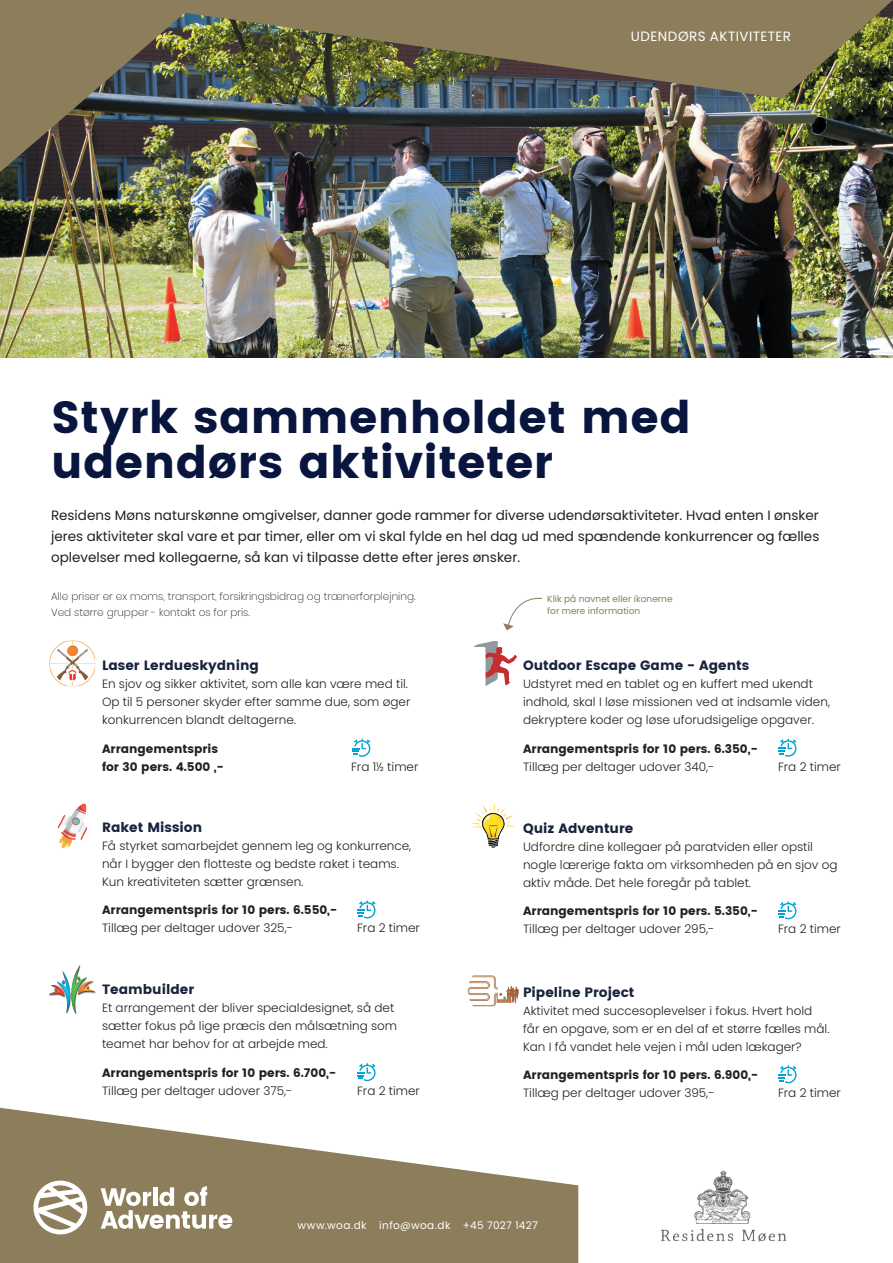
<style>
.page{position:relative;width:893px;height:1263px;background:#fff}
.page>*{position:absolute;margin:0;border:0;box-sizing:border-box;transform-origin:0 0}
.t1{font:45px/45px "Poppins";letter-spacing:.01em;color:#08163f}
.t2{font:13.5px/21px "Poppins";color:#231f20;text-align:justify}
.t3{font:13.5px "Poppins";color:#18243c}
.t4{font:13.5px "Poppins";letter-spacing:.03em;color:#fff}
.t5{font:300 12px/18px "Poppins";color:#1f2122}
.t6{font:12px/18px "Poppins";color:#1f2122}
.t7{font:200 10.5px/16.5px "Poppins";color:#231f20}
.t8{font:10.5px "Poppins";letter-spacing:.035em;color:#fff}
.t9{font:9px/12px "Poppins";color:#8c7d5b}
</style>
<div class="page">
<svg style="left:0;top:1108px;width:578px;height:155px;fill:#8c7d5b"></svg>
<img style="left:0;top:172px;width:893px;height:185px">
<svg style="left:503px;top:597px;width:40px;height:33px"></svg>
<img style="left:49px;top:640px;width:46px;height:46px">
<svg style="left:352px;top:739px;width:18px;height:18px"></svg>
<img style="left:47px;top:963px;width:51px;height:51px;border-radius:26px">
<svg style="left:358px;top:1063px;width:18px;height:18px"></svg>
<svg style="left:779px;top:739px;width:17px;height:18px"></svg>
<img style="left:474px;top:641px;width:43px;height:45px">
<img style="left:468px;top:975px;width:51px;height:31px">
<svg style="left:779px;top:1065px;width:17px;height:18px"></svg>
<img style="left:58px;top:804px;width:29px;height:44px">
<svg style="left:358px;top:901px;width:18px;height:17px"></svg>
<svg style="left:779px;top:901px;width:17px;height:18px"></svg>
<img style="left:472px;top:804px;width:43px;height:44px">
<svg style="left:101px;top:1186px;width:131px;height:43px"></svg>
<svg style="left:33px;top:1180px;width:54px;height:54px"></svg>
<img style="left:661px;top:1171px;width:126px;height:71px">
<img style="left:0;top:0;width:893px;height:172px">
<p class="t4" style="left:631px;top:29px;width:162px">UDENDØRS AKTIVITETER</p>
<h1 class="t1" style="left:51px;top:395px;width:641px">Styrk sammenholdet med udendørs aktiviteter</h1>
<p class="t2" style="left:51px;top:505px;width:770px">Residens Møns naturskønne omgivelser, danner gode rammer for diverse udendørsaktiviteter. Hvad enten I ønsker jeres aktiviteter skal vare et par timer, eller om vi skal fylde en hel dag ud med spændende konkurrencer og fælles oplevelser med kollegaerne, så kan vi tilpasse dette efter jeres ønsker.</p>
<p class="t7" style="left:51px;top:588px;width:366px">Alle priser er ex moms, transport, forsikringsbidrag og trænerforplejning.<br>Ved større grupper - kontakt os for pris.</p>
<p class="t9" style="left:547px;top:592px;width:127px">Klik på navnet eller ikonerne for mere information</p>
<p class="t3" style="left:102px;top:657px;width:158px">Laser Lerdueskydning</p>
<p class="t5" style="left:102px;top:675px;width:310px">En sjov og sikker aktivitet, som alle kan være med til.<br>Op til 5 personer skyder efter samme due, som øger konkurrencen blandt deltagerne.</p>
<p class="t6" style="left:102px;top:739px;width:123px">Arrangementspris for 30 pers. 4.500 ,-</p>
<p class="t5" style="left:351px;top:757px;width:69px">Fra 1½ timer</p>
<p class="t3" style="left:102px;top:819px;width:102px">Raket Mission</p>
<p class="t5" style="left:102px;top:836px;width:311px">Få styrket samarbejdet gennem leg og konkurrence, når I bygger den flotteste og bedste raket i teams.<br>Kun kreativiteten sætter grænsen.</p>
<p class="t6" style="left:102px;top:901px;width:237px">Arrangementspris for 10 pers. 6.550,-</p>
<p class="t5" style="left:102px;top:919px;width:192px">Tillæg per deltager udover 325,-</p>
<p class="t5" style="left:357px;top:919px;width:64px">Fra 2 timer</p>
<p class="t3" style="left:102px;top:982px;width:94px">Teambuilder</p>
<p class="t5" style="left:102px;top:999px;width:297px">Et arrangement der bliver specialdesignet, så det sætter fokus på lige præcis den målsætning som teamet har behov for at arbejde med.</p>
<p class="t6" style="left:102px;top:1064px;width:236px">Arrangementspris for 10 pers. 6.700,-</p>
<p class="t5" style="left:102px;top:1082px;width:192px">Tillæg per deltager udover 375,-</p>
<p class="t5" style="left:357px;top:1082px;width:64px">Fra 2 timer</p>
<p class="t3" style="left:523px;top:657px;width:228px">Outdoor Escape Game - Agents</p>
<p class="t5" style="left:523px;top:675px;width:309px">Udstyret med en tablet og en kuffert med ukendt indhold, skal I løse missionen ved at indsamle viden, dekryptere koder og løse uforudsigelige opgaver.</p>
<p class="t6" style="left:523px;top:739px;width:236px">Arrangementspris for 10 pers. 6.350,-</p>
<p class="t5" style="left:523px;top:757px;width:193px">Tillæg per deltager udover 340,-</p>
<p class="t5" style="left:778px;top:757px;width:64px">Fra 2 timer</p>
<p class="t3" style="left:523px;top:820px;width:112px">Quiz Adventure</p>
<p class="t5" style="left:523px;top:837px;width:316px">Udfordre dine kollegaer på paratviden eller opstil nogle lærerige fakta om virksomheden på en sjov og aktiv måde. Det hele foregår på tablet.</p>
<p class="t6" style="left:523px;top:902px;width:236px">Arrangementspris for 10 pers. 5.350,-</p>
<p class="t5" style="left:523px;top:920px;width:193px">Tillæg per deltager udover 295,-</p>
<p class="t5" style="left:778px;top:920px;width:64px">Fra 2 timer</p>
<p class="t3" style="left:523px;top:984px;width:113px">Pipeline Project</p>
<p class="t5" style="left:523px;top:1001px;width:308px">Aktivitet med succesoplevelser i fokus. Hvert hold får en opgave, som er en del af et større fælles mål.<br>Kan I få vandet hele vejen i mål uden lækager?</p>
<p class="t6" style="left:523px;top:1066px;width:236px">Arrangementspris for 10 pers. 6.900,-</p>
<p class="t5" style="left:523px;top:1084px;width:193px">Tillæg per deltager udover 395,-</p>
<p class="t5" style="left:778px;top:1084px;width:64px">Fra 2 timer</p>
<p class="t8" style="left:297px;top:1219px;width:242px">www.woa.dk info@woa.dk +45 7027 1427</p>
</div>
